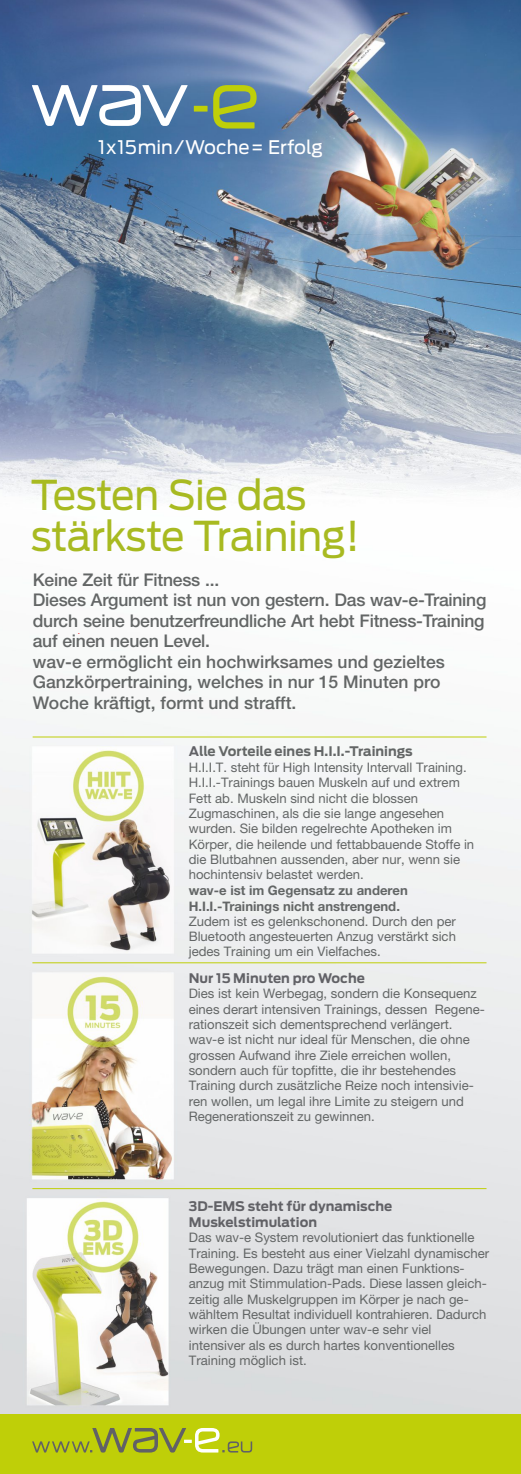
<style>
.page{position:relative;width:521px;height:1474px;background:#fff}
.page>*{position:absolute;margin:0;border:0;box-sizing:border-box;transform-origin:0 0}
.t1{font:40.77px/40.9px "Antenna";letter-spacing:-.015em;color:#a8ba21;scale:.96 1}
.t2{font:18.55px "Antenna";color:#fff}
.t3{font:500 17.5px/20.5px "Helvetica Neue LT";letter-spacing:-.015em;color:#636666}
.t4{font:13.12px/15.2px "Helvetica Neue LT Pro";color:#636666}
.t5{font:700 13.12px/15.9px "Antenna";color:#616166}
.t6{font:700 13.12px/15.6px "Helvetica Neue LT Pro";color:#636666}
.t7{font:700 13.12px "Antenna";color:#636666}
.s1{color:#616166}
</style>
<div class="page">
<img style="left:0;top:0;width:521px;height:1414px">
<div style="left:0;top:1414px;width:521px;height:59px;background:#bfcf08"></div>
<svg style="left:32px;top:1428px;width:220px;height:24px"></svg>
<hr style="left:32px;top:1188px;width:454px;height:1px;background:#bfcf08">
<hr style="left:33px;top:736px;width:453px;height:1px;background:#bfcf08">
<hr style="left:32px;top:962px;width:454px;height:1px;background:#bfcf08">
<svg style="left:32px;top:85px;width:156px;height:41px"></svg>
<svg style="left:194px;top:85px;width:63px;height:43px;background:#76966c"></svg>
<h2 class="t2" style="left:98px;top:139px;width:226px">1x15min/Woche= Erfolg</h2>
<h1 class="t1" style="left:31px;top:477px;width:344px">Testen Sie das stärkste Training!</h1>
<p class="t3" style="left:33px;top:571px;width:455px">Keine Zeit für Fitness ...<br>Dieses Argument ist nun von gestern. Das wav-e-Training durch seine benutzerfreundliche Art hebt Fitness-Training auf einen neuen Level.<br>wav-e ermöglicht ein hochwirksames und gezieltes Ganzkörpertraining, welches in nur 15 Minuten pro Woche kräftigt, formt und strafft.</p>
<p class="t7" style="left:189px;top:746px;width:225px"><span class="s1">A</span>lle Vorteile eines H.I.I.-Trainings</p>
<p class="t4" style="left:189px;top:761px;width:287px">H.I.I.T. steht für High Intensity Intervall Training.<br>H.I.I.-Trainings bauen Muskeln auf und extrem Fett ab. Muskeln sind nicht die blossen Zugmaschinen, als die sie lange angesehen wurden. Sie bilden regelrechte Apotheken im Körper, die heilende und fettabbauende Stoffe in die Blutbahnen aussenden, aber nur, wenn sie hochintensiv belastet werden.</p>
<p class="t6" style="left:189px;top:884px;width:220px">wav-e ist im Gegensatz zu anderen<br>H.I.I.-Trainings nicht anstrengend.</p>
<p class="t4" style="left:189px;top:915px;width:269px;text-align:justify">Zudem ist es gelenkschonend. Durch den per Bluetooth angesteuerten Anzug verstärkt sich jedes Training um ein Vielfaches.</p>
<p class="t5" style="left:189px;top:970px;width:178px">Nur 15 Minuten pro Woche</p>
<p class="t4" style="left:189px;top:988px;width:298px">Dies ist kein Werbegag, sondern die Konsequenz eines derart intensiven Trainings, dessen Regene&shy;rationszeit sich dementsprechend verlängert. wav-e ist nicht nur ideal für Menschen, die ohne grossen Aufwand ihre Ziele erreichen wollen, sondern auch für topfitte, die ihr bestehendes Training durch zusätzliche Reize noch intensivie&shy;ren wollen, um legal ihre Limite zu steigern und Regenerationszeit zu gewinnen.</p>
<p class="t5" style="left:189px;top:1198px;width:205px">3D-EMS steht für dynamische<br>Muskelstimulation</p>
<p class="t4" style="left:189px;top:1231px;width:302px">Das wav-e System revolutioniert das funktionelle Training. Es besteht aus einer Vielzahl dynamischer Bewegungen. Dazu trägt man einen Funktions&shy;anzug mit Stimmulation-Pads. Diese lassen gleich&shy;zeitig alle Muskelgruppen im Körper je nach ge&shy;wähltem Resultat individuell kontrahieren. Dadurch wirken die Übungen unter wav-e sehr viel intensiver als es durch hartes konventionelles Training möglich ist.</p>
</div>
